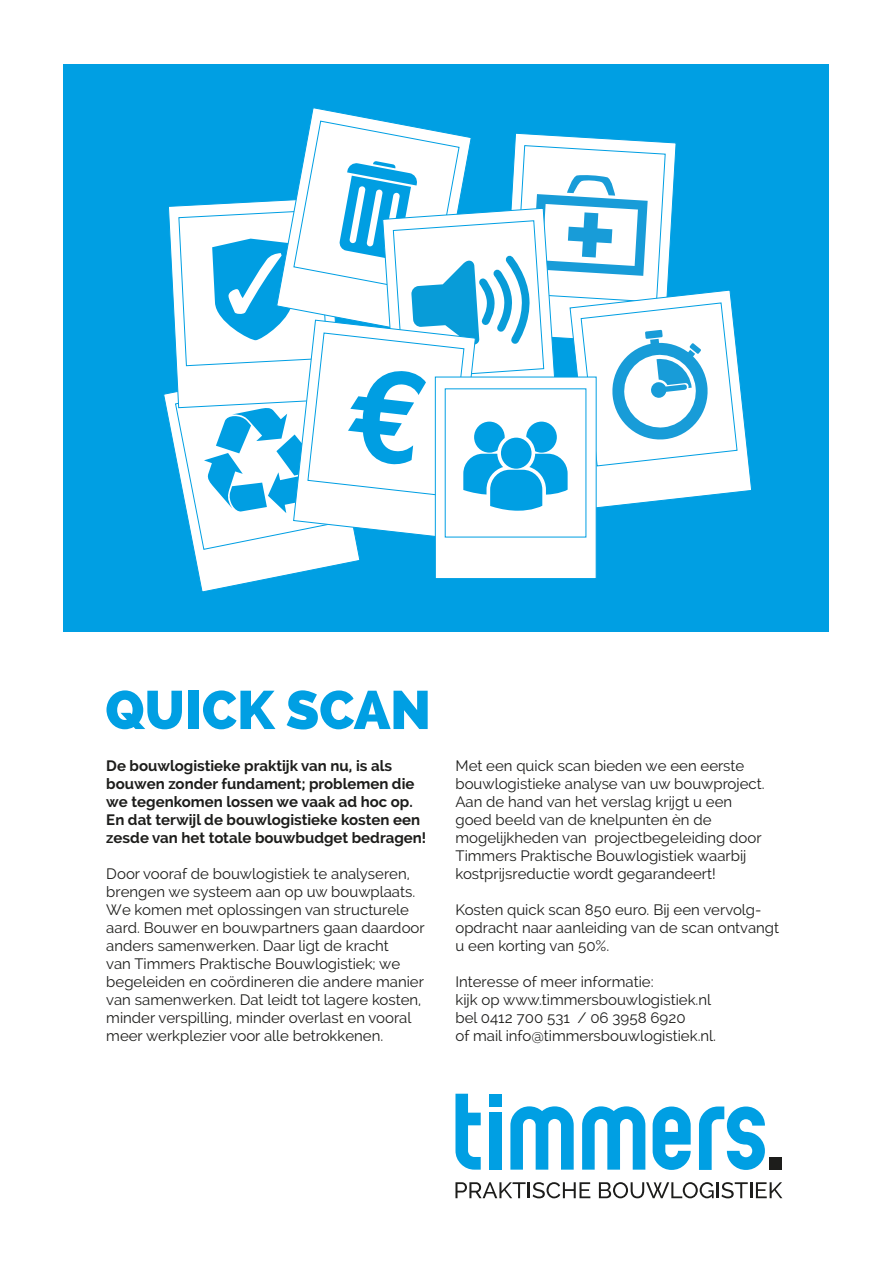
<style>
.page{position:relative;width:893px;height:1263px;background:#fff}
.page>*{position:absolute;margin:0;border:0;box-sizing:border-box;transform-origin:0 0}
.t1{font:800 54px "Raleway";color:#009fe3}
.t2{font:15px/18px "Raleway";color:#1d1d1b}
.t3{font:700 15px/18px "Raleway";color:#1d1d1b}
</style>
<div class="page">
<div style="left:64px;top:64px;width:765px;height:567px;background:#009fe3"></div>
<svg style="left:164px;top:107px;width:588px;height:485px"></svg>
<div style="left:489px;top:1094px;width:12px;height:12px;background:#009fe3"></div>
<svg style="left:455px;top:1094px;width:26px;height:76px"></svg>
<svg style="left:510px;top:1106px;width:64px;height:64px"></svg>
<svg style="left:582px;top:1106px;width:63px;height:64px"></svg>
<svg style="left:653px;top:1106px;width:38px;height:64px"></svg>
<svg style="left:699px;top:1106px;width:66px;height:64px"></svg>
<div style="left:769px;top:1157px;width:13px;height:13px;background:#1d1d1b"></div>
<svg style="left:455px;top:1182px;width:135px;height:16px"></svg>
<svg style="left:599px;top:1182px;width:183px;height:16px"></svg>
<div style="left:489px;top:1112px;width:12px;height:58px;background:#009fe3"></div>
<h1 class="t1" style="left:105px;top:679px;width:327px">QUICK SCAN</h1>
<p class="t3" style="left:106px;top:757px;width:321px">De bouwlogistieke praktijk van nu, is als bouwen zonder fundament; problemen die we tegenkomen lossen we vaak ad hoc op.<br>En dat terwijl de bouwlogistieke kosten een zesde van het totale bouwbudget bedragen!</p>
<p class="t2" style="left:106px;top:865px;width:320px">Door vooraf de bouwlogistiek te analyseren, brengen we systeem aan op uw bouwplaats.<br>We komen met oplossingen van structurele aard. Bouwer en bouwpartners gaan daardoor anders samenwerken. Daar ligt de kracht<br>van Timmers Praktische Bouwlogistiek; we begeleiden en coördineren die andere manier van samenwerken. Dat leidt tot lagere kosten, minder verspilling, minder overlast en vooral meer werkplezier voor alle betrokkenen.</p>
<p class="t2" style="left:455px;top:757px;width:311px">Met een quick scan bieden we een eerste bouwlogistieke analyse van uw bouwproject.<br>Aan de hand van het verslag krijgt u een goed beeld van de knelpunten èn de mogelijkheden van projectbegeleiding door Timmers Praktische Bouwlogistiek waarbij kostprijsreductie wordt gegarandeert!</p>
<p class="t2" style="left:455px;top:901px;width:325px">Kosten quick scan 850 euro. Bij een vervolg&shy;opdracht naar aanleiding van de scan ontvangt u een korting van 50%.</p>
<p class="t2" style="left:455px;top:973px;width:262px">Interesse of meer informatie:<br>kijk op www.timmersbouwlogistiek.nl bel 0412 700 531 / 06 3958 6920<br>of mail info@timmersbouwlogistiek.nl.</p>
</div>
